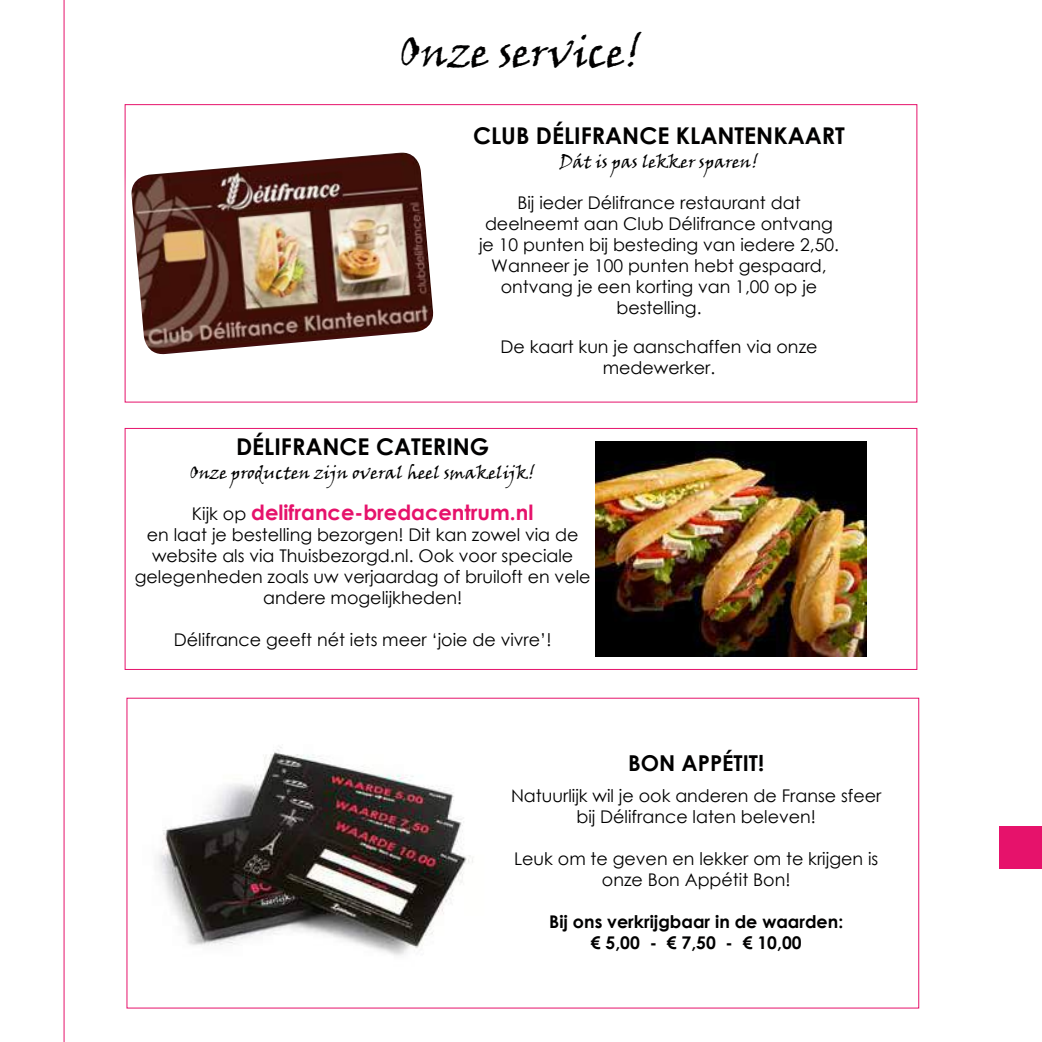
<style>
.page{position:relative;width:1042px;height:1042px;background:#fff}
.page>*{position:absolute;margin:0;border:0;box-sizing:border-box;transform-origin:0 0}
.t1{font:42px "Viner Hand ITC";color:#010000}
.t2{font:700 23.1px "Century Gothic";color:#010000}
.t3{font:700 21.88px "Century Gothic";color:#010000}
.t4{font:700 21px "Century Gothic";color:#e6126b}
.t5{font:17.5px/21px "Century Gothic";color:#010000;text-align:center}
.t6{font:17.5px "Viner Hand ITC";color:#010000}
.t7{font:700 17.5px/21px "Century Gothic";color:#010000;text-align:center}
.s1{font-weight:400;font-size:17.5px;color:#010000}
</style>
<div class="page">
<svg style="left:63px;top:0;width:1px;height:1042px"></svg>
<div style="left:1000px;top:826px;width:42px;height:42px;background:#e6126b"></div>
<svg style="left:124px;top:131px;width:282px;height:245px"></svg>
<img style="left:130px;top:153px;width:304px;height:203px">
<div style="left:125px;top:428px;width:792px;height:242px;border:1px solid #e6126b"></div>
<img style="left:595px;top:442px;width:272px;height:214px">
<img style="left:158px;top:747px;width:315px;height:209px">
<h1 class="t1" style="left:400px;top:26px;width:243px">Onze service!</h1>
<h2 class="t2" style="left:473px;top:119px;width:373px">CLUB DÉLIFRANCE KLANTENKAART</h2>
<p class="t6" style="left:559px;top:151px;width:201px">Dát is pas lekker sparen!</p>
<p class="t5" style="left:479px;top:192px;width:361px">Bij ieder Délifrance restaurant dat deelneemt aan Club Délifrance ontvang je 10 punten bij besteding van iedere 2,50.<br>Wanneer je 100 punten hebt gespaard, ontvang je een korting van 1,00 op je bestelling.</p>
<p class="t5" style="left:500px;top:336px;width:318px">De kaart kun je aanschaffen via onze medewerker.</p>
<h2 class="t2" style="left:236px;top:429px;width:255px">DÉLIFRANCE CATERING</h2>
<p class="t6" style="left:190px;top:462px;width:347px">Onze producten zijn overal heel smakelijk!</p>
<p class="t4" style="left:192px;top:496px;width:343px"><span class="s1">Kijk op</span> delifrance-bredacentrum.nl</p>
<p class="t5" style="left:135px;top:524px;width:457px">en laat je bestelling bezorgen! Dit kan zowel via de website als via Thuisbezorgd.nl. Ook voor speciale gelegenheden zoals uw verjaardag of bruiloft en vele andere mogelijkheden!</p>
<p class="t5" style="left:174px;top:629px;width:379px">Délifrance geeft nét iets meer ‘joie de vivre’!</p>
<p class="t3" style="left:628px;top:746px;width:138px">BON APPÉTIT!</p>
<p class="t5" style="left:511px;top:785px;width:372px">Natuurlijk wil je ook anderen de Franse sfeer bij Délifrance laten beleven!</p>
<p class="t5" style="left:514px;top:848px;width:366px">Leuk om te geven en lekker om te krijgen is onze Bon Appétit Bon!</p>
<p class="t7" style="left:549px;top:910px;width:295px">Bij ons verkrijgbaar in de waarden: € 5,00 - € 7,50 - € 10,00</p>
</div>
